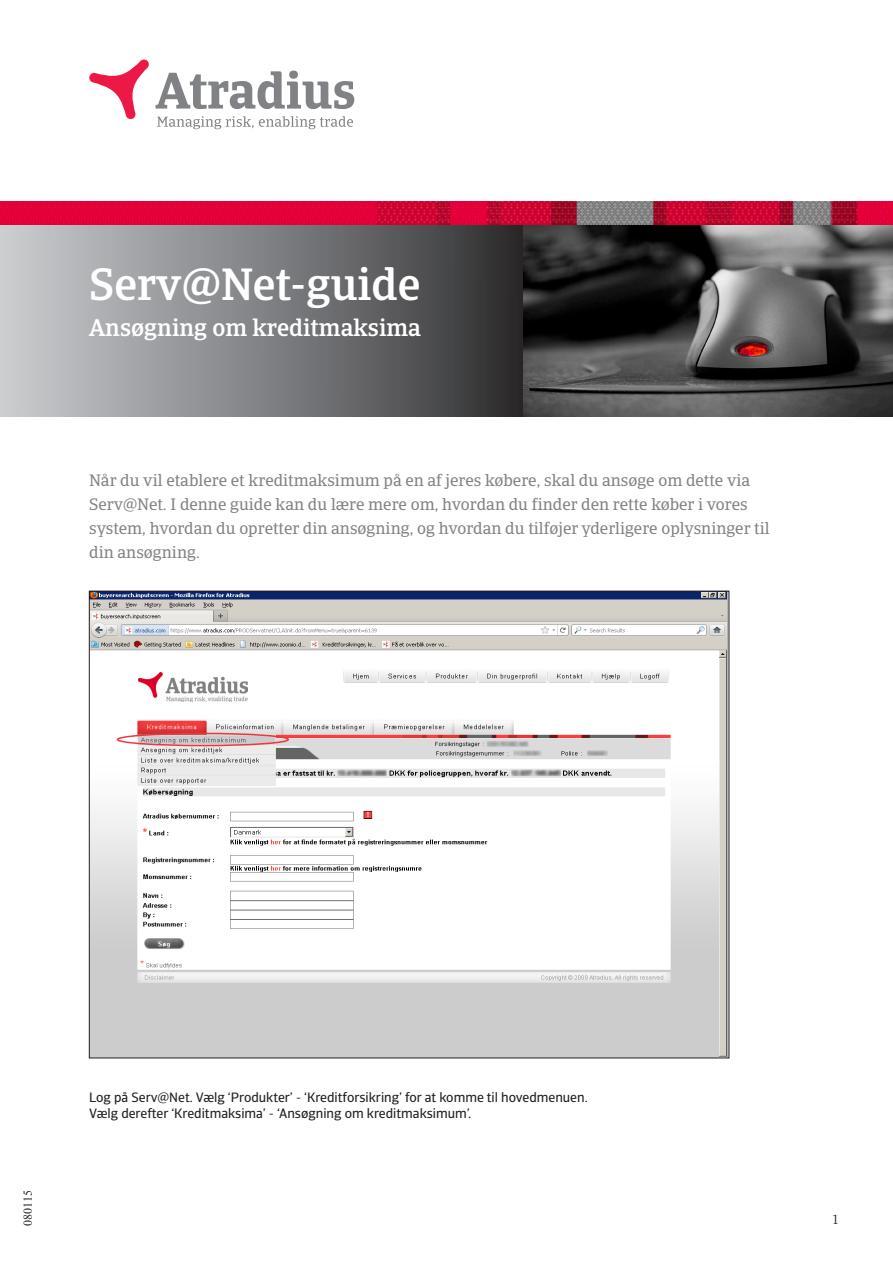
<style>
.page{position:relative;width:893px;height:1263px;background:#fff}
.page>*{position:absolute;margin:0;border:0;box-sizing:border-box;transform-origin:0 0}
.t1{font:500 45px "Catalana";color:#fff}
.t2{font:500 24px "Catalana";color:#fff}
.Brødtekst{font:16.5px/24px "Catalana";color:#808285}
.Brødtekst-2{font:13.5px "Catalana Sans";color:#231f20}
.Brødtekst-3{font:13.5px "Foundry Form Serif";color:#231f20}
.t3{font:12px "Times New Roman";color:#231f20}
</style>
<div class="page">
<svg style="left:0;top:224px;width:523px;height:193px;background:#7f7f81"></svg>
<img style="left:523px;top:224px;width:370px;height:193px">
<img style="left:91px;top:593px;width:636px;height:463px">
<div style="left:117px;top:733px;width:172px;height:13px;border:2px solid #ee363e;border-radius:50%"></div>
<svg style="left:156px;top:71px;width:198px;height:38px"></svg>
<svg style="left:157px;top:116px;width:196px;height:13px"></svg>
<svg style="left:89px;top:60px;width:60px;height:59px"></svg>
<img style="left:0;top:202px;width:893px;height:22px">
<img style="left:139px;top:672px;width:109px;height:29px">
<p class="t1" style="left:89px;top:257px;width:333px">Serv@Net-guide</p>
<p class="t2" style="left:89px;top:313px;width:333px">Ansøgning om kreditmaksima</p>
<p class="Brødtekst" style="left:89px;top:468px;width:682px">Når du vil etablere et kreditmaksimum på en af jeres købere, skal du ansøge om dette via Serv@Net. I denne guide kan du lære mere om, hvordan du finder den rette køber i vores system, hvordan du opretter din ansøgning, og hvordan du tilføjer yderligere oplysninger til din ansøgning.</p>
<p class="t3" style="left:20px;top:1226px;width:37px;rotate:-90deg">080115</p>
<p class="Brødtekst-2" style="left:89px;top:1089px;width:500px">Log på Serv@Net. Vælg ‘Produkter’ - ‘Kreditforsikring’ for at komme til hovedmenuen.</p>
<p class="Brødtekst-2" style="left:89px;top:1105px;width:383px">Vælg derefter ‘Kreditmaksima’ - ‘Ansøgning om kreditmaksimum’.</p>
<p class="Brødtekst-3" style="left:832px;top:1212px;width:8px">1</p>
</div>
